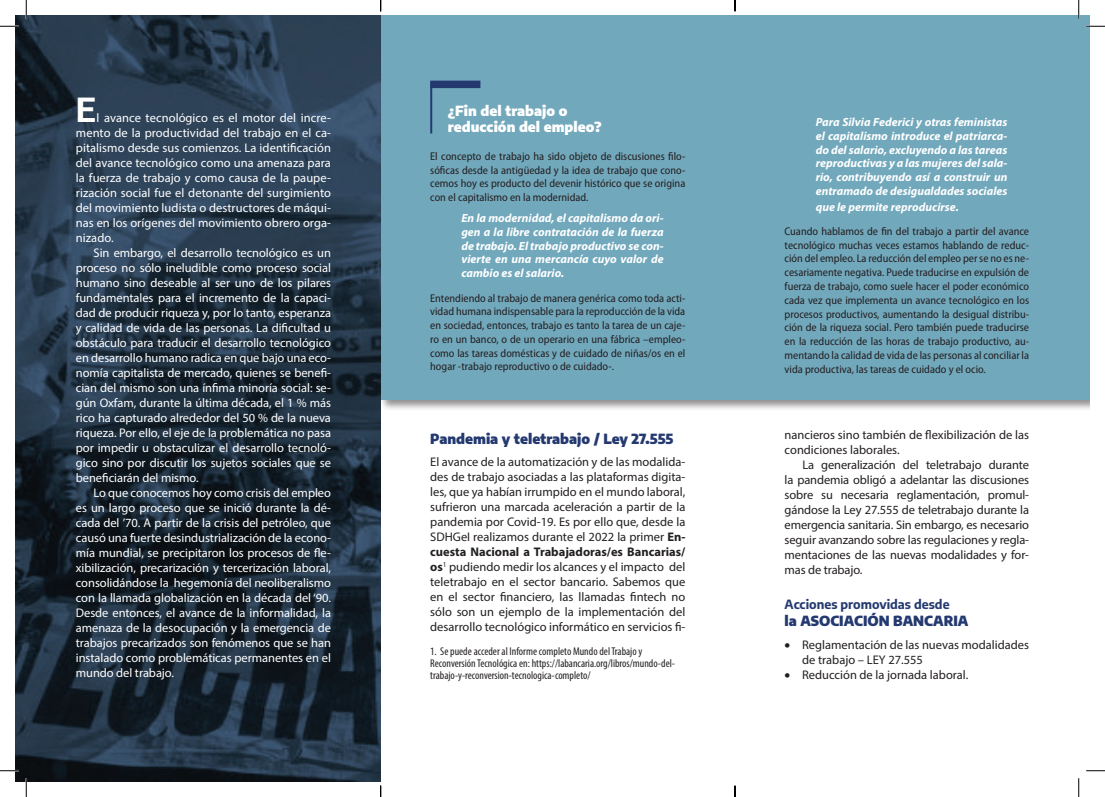
<style>
.page{position:relative;width:1105px;height:797px;background:#fff}
.page>*{position:absolute;margin:0;border:0;box-sizing:border-box;transform-origin:0 0}
.t1{font:700 32.5px "Encode Sans";color:#fff}
.t2{font:900 13.75px "Encode Sans";color:#243970}
.t3{font:900 13.75px/16.2px "Encode Sans";color:#fff}
.t4{font:12.5px/15px "Myriad Pro";letter-spacing:-.005em;color:#fff;text-align:justify}
.t5{font:12.5px/15px "Myriad Pro";color:#231f20;text-align:justify}
.t6{font:700 12.5px "Encode Sans";color:#243970}
.t7{font:italic 700 11.88px/13.8px "Myriad Pro";color:#fff;text-align:justify}
.t8{font:semi-condensed 11.25px/13.8px "Myriad Pro";color:#231f20;text-align:justify}
.t9{font:condensed 11.25px/11.9px "Myriad Pro";color:#231f20}
.s1{font-weight:700}
</style>
<div class="page">
<img style="left:16px;top:16px;width:365px;height:765px">
<div style="left:379px;top:16px;width:710px;height:395px;background:#231f20;opacity:.5"></div>
<div style="left:381px;top:16px;width:708px;height:383px;background:#72a8bc"></div>
<hr style="left:430px;top:83px;width:2px;height:50px;background:#243970">
<div style="left:430px;top:81px;width:50px;height:7px;background:#243970"></div>
<svg style="left:0;top:25px;width:19px;height:2px"></svg>
<svg style="left:1086px;top:25px;width:19px;height:2px"></svg>
<svg style="left:0;top:770px;width:19px;height:1px"></svg>
<svg style="left:1086px;top:770px;width:19px;height:1px"></svg>
<svg style="left:25px;top:0;width:2px;height:19px"></svg>
<svg style="left:25px;top:778px;width:2px;height:19px"></svg>
<svg style="left:1078px;top:0;width:1px;height:19px"></svg>
<svg style="left:1078px;top:778px;width:1px;height:19px"></svg>
<svg style="left:380px;top:785px;width:1px;height:12px"></svg>
<svg style="left:734px;top:0;width:2px;height:11px"></svg>
<svg style="left:734px;top:785px;width:2px;height:12px"></svg>
<p class="t1" style="left:76px;top:85px;width:22px">E</p>
<p class="t4" style="left:76px;top:110px;width:257px;text-indent:21px">l avance tecnológico es el motor del incre&shy;mento de la productividad del trabajo en el ca&shy;pitalismo desde sus comienzos. La identificación del avance tecnológico como una amenaza para la fuerza de trabajo y como causa de la paupe&shy;rización social fue el detonante del surgimiento del movimiento ludista o destructores de máqui&shy;nas en los orígenes del movimiento obrero orga&shy;nizado.</p>
<p class="t4" style="left:76px;top:245px;width:257px;text-indent:18px">Sin embargo, el desarrollo tecnológico es un proceso no sólo ineludible como proceso social humano sino deseable al ser uno de los pilares fundamentales para el incremento de la capaci&shy;dad de producir riqueza y, por lo tanto, esperanza y calidad de vida de las personas. La dificultad u obstáculo para traducir el desarrollo tecnológico en desarrollo humano radica en que bajo una eco&shy;nomía capitalista de mercado, quienes se benefi&shy;cian del mismo son una ínfima minoría social: se&shy;gún Oxfam, durante la última década, el 1 % más rico ha capturado alrededor del 50 % de la nueva riqueza. Por ello, el eje de la problemática no pasa por impedir u obstaculizar el desarrollo tecnoló&shy;gico sino por discutir los sujetos sociales que se beneficiarán del mismo.</p>
<p class="t4" style="left:76px;top:485px;width:257px;text-indent:18px">Lo que conocemos hoy como crisis del empleo es un largo proceso que se inició durante la dé&shy;cada del ’70. A partir de la crisis del petróleo, que causó una fuerte desindustrialización de la econo&shy;mía mundial, se precipitaron los procesos de fle&shy;xibilización, precarización y tercerización laboral, consolidándose la hegemonía del neoliberalismo con la llamada globalización en la década del ‘90.<br>Desde entonces, el avance de la informalidad, la amenaza de la desocupación y la emergencia de trabajos precarizados son fenómenos que se han instalado como problemáticas permanentes en el mundo del trabajo.</p>
<p class="t3" style="left:448px;top:101px;width:155px">¿Fin del trabajo o reducción del empleo?</p>
<p class="t8" style="left:430px;top:149px;width:257px">El concepto de trabajo ha sido objeto de discusiones filo&shy;sóficas desde la antigüedad y la idea de trabajo que cono&shy;cemos hoy es producto del devenir histórico que se origina con el capitalismo en la modernidad.</p>
<p class="t7" style="left:461px;top:211px;width:204px">En la modernidad, el capitalismo da ori&shy;gen a la libre contratación de la fuerza de trabajo. El trabajo productivo se con&shy;vierte en una mercancía cuyo valor de cambio es el salario.</p>
<p class="t8" style="left:430px;top:291px;width:257px">Entendiendo al trabajo de manera genérica como toda acti&shy;vidad humana indispensable para la reproducción de la vida en sociedad, entonces, trabajo es tanto la tarea de un caje&shy;ro en un banco, o de un operario en una fábrica –empleo&shy;como las tareas domésticas y de cuidado de niñas/os en el hogar -trabajo reproductivo o de cuidado-.</p>
<p class="t2" style="left:430px;top:427px;width:245px">Pandemia y teletrabajo / Ley 27.555</p>
<p class="t5" style="left:430px;top:454px;width:257px">El avance de la automatización y de las modalida&shy;des de trabajo asociadas a las plataformas digita&shy;les, que ya habían irrumpido en el mundo laboral, sufrieron una marcada aceleración a partir de la pandemia por Covid-19. Es por ello que, desde la SDHGeI realizamos durante el 2022 la primer <span class="s1">En&shy;cuesta Nacional a Trabajadoras/es Bancarias/ os</span><sup>1</sup> pudiendo medir los alcances y el impacto del teletrabajo en el sector bancario. Sabemos que en el sector financiero, las llamadas fintech no sólo son un ejemplo de la implementación del desarrollo tecnológico informático en servicios fi-</p>
<p class="t9" style="left:430px;top:645px;width:246px">1. Se puede acceder al Informe completo Mundo del Trabajo y<br>Reconversión Tecnológica en: https://labancaria.org/libros/mundo-del&shy;trabajo-y-reconversion-tecnologica-completo/</p>
<p class="t7" style="left:816px;top:115px;width:193px">Para Silvia Federici y otras feministas el capitalismo introduce el patriarca&shy;do del salario, excluyendo a las tareas reproductivas y a las mujeres del sala&shy;rio, contribuyendo así a construir un entramado de desigualdades sociales</p>
<p class="t7" style="left:816px;top:199px;width:145px">que le permite reproducirse.</p>
<p class="t8" style="left:785px;top:224px;width:246px">Cuando hablamos de fin del trabajo a partir del avance tecnológico muchas veces estamos hablando de reduc&shy;ción del empleo. La reducción del empleo per se no es ne&shy;cesariamente negativa. Puede traducirse en expulsión de fuerza de trabajo, como suele hacer el poder económico cada vez que implementa un avance tecnológico en los procesos productivos, aumentando la desigual distribu&shy;ción de la riqueza social. Pero también puede traducirse en la reducción de las horas de trabajo productivo, au&shy;mentando la calidad de vida de las personas al conciliar la vida productiva, las tareas de cuidado y el ocio.</p>
<p class="t5" style="left:785px;top:427px;width:246px">nancieros sino también de flexibilización de las condiciones laborales.</p>
<p class="t5" style="left:785px;top:457px;width:246px;text-indent:18px">La generalización del teletrabajo durante la pandemia obligó a adelantar las discusiones sobre su necesaria reglamentación, promul&shy;gándose la Ley 27.555 de teletrabajo durante la emergencia sanitaria. Sin embargo, es necesario seguir avanzando sobre las regulaciones y regla&shy;mentaciones de las nuevas modalidades y for&shy;mas de trabajo.</p>
<p class="t6" style="left:785px;top:595px;width:166px">Acciones promovidas desde</p>
<p class="t2" style="left:785px;top:610px;width:185px">la ASOCIACIÓN BANCARIA</p>
<p class="t5" style="left:802px;top:636px;width:228px;text-indent:-18px">• Reglamentación de las nuevas modalidades de trabajo – LEY 27.555</p>
<p class="t5" style="left:785px;top:666px;width:185px">• Reducción de la jornada laboral.</p>
</div>
